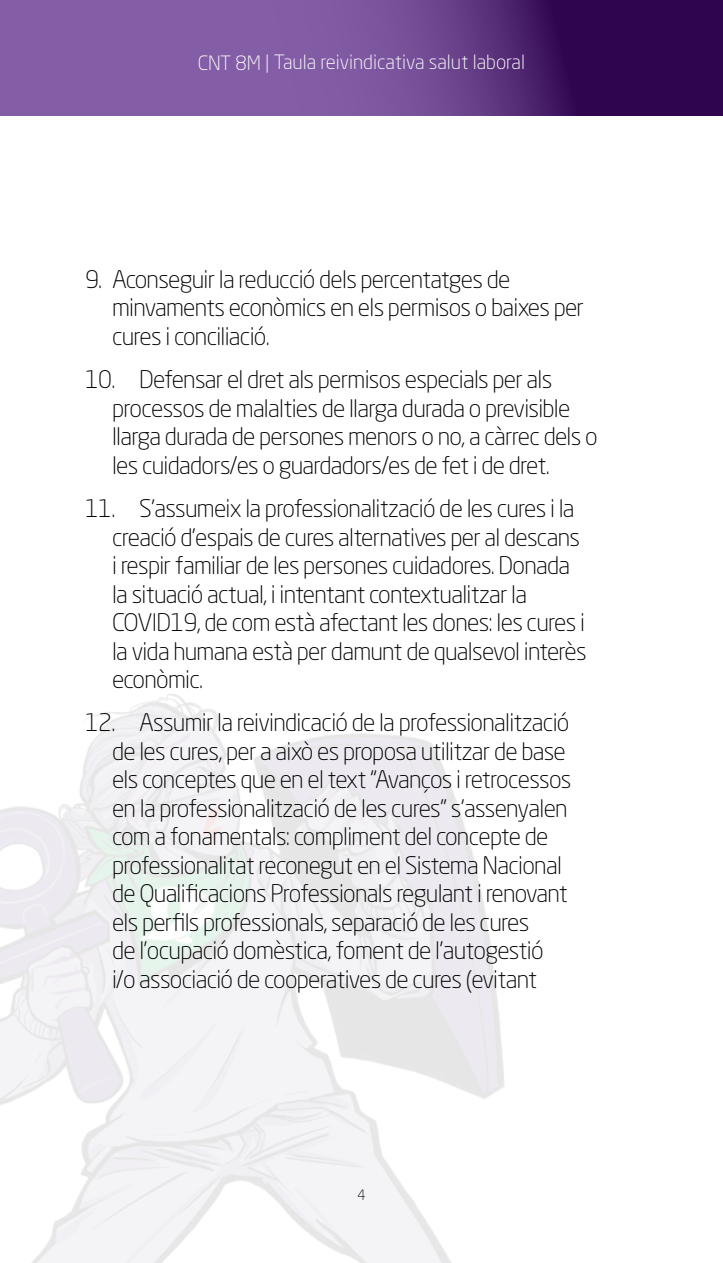
<style>
.page{position:relative;width:723px;height:1263px;background:#fff}
.page>*{position:absolute;margin:0;border:0;box-sizing:border-box;transform-origin:0 0}
.t1{font:300 24px/28.5px "Neo Sans Std";letter-spacing:-.03em;color:#000}
.t2{font:300 19.5px "Neo Sans Std";color:#fff}
.t3{font:300 14.1px "Neo Sans Std";color:#000}
</style>
<div class="page">
<svg style="left:0;top:0;width:723px;height:116px;background:#663f89"></svg>
<p class="t2" style="left:198px;top:50px;width:329px">CNT 8M | Taula reivindicativa salut laboral</p>
<p class="t1" style="left:112px;top:264px;width:473px;text-indent:-27px">9. Aconseguir la reducció dels percentatges de minvaments econòmics en els permisos o baixes per cures i conciliació.</p>
<p class="t1" style="left:112px;top:365px;width:487px;text-indent:-27px">10. Defensar el dret als permisos especials per als processos de malalties de llarga durada o previsible llarga durada de persones menors o no, a càrrec dels o les cuidadors/es o guardadors/es de fet i de dret.</p>
<p class="t1" style="left:112px;top:494px;width:476px;text-indent:-27px">11. S’assumeix la professionalització de les cures i la creació d’espais de cures alternatives per al descans i respir familiar de les persones cuidadores. Donada la situació actual, i intentant contextualitzar la COVID19, de com està afectant les dones: les cures i la vida humana està per damunt de qualsevol interès econòmic.</p>
<p class="t1" style="left:112px;top:708px;width:461px;text-indent:-27px">12. Assumir la reivindicació de la professionalització de les cures, per a això es proposa utilitzar de base els conceptes que en el text “Avanços i retrocessos en la professionalització de les cures” s’assenyalen com a fonamentals: compliment del concepte de professionalitat reconegut en el Sistema Nacional de Qualificacions Professionals regulant i renovant els perfils professionals, separació de les cures<br>de l’ocupació domèstica, foment de l’autogestió i/o associació de cooperatives de cures (evitant</p>
<p class="t3" style="left:357px;top:1187px;width:10px">4</p>
</div>
